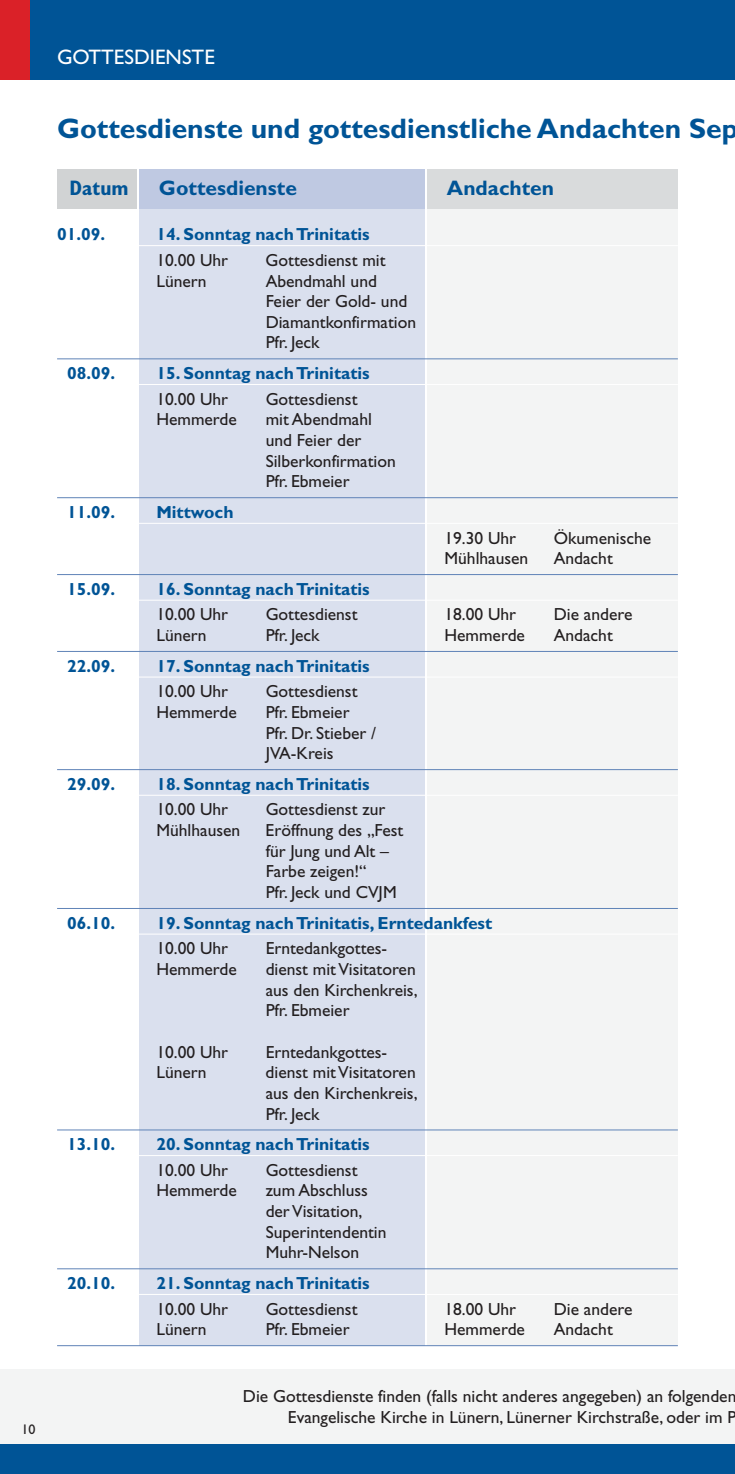
<style>
.page{position:relative;width:735px;height:1474px;background:#fff}
.page>*{position:absolute;margin:0;border:0;box-sizing:border-box;transform-origin:0 0}
.t1{font:700 28.18px "Gill Sans";color:#005496}
.t2{font:700 21px "Gill Sans";color:#005496}
.t3{font:21px "Gill Sans";color:#fff}
.t4{font:700 condensed 21px "Gill Sans";color:#005496}
.t5{font:17.5px/20.7px "Gill Sans";color:#231f20}
.t6{font:700 17.5px "Gill Sans";color:#005496}
.t7{font:14px "Gill Sans";color:#231f20}
</style>
<div class="page">
<div style="left:0;top:1369px;width:734px;height:104px;background:#f3f4f4"></div>
<div style="left:0;top:0;width:734px;height:79px;background:#005496"></div>
<div style="left:0;top:0;width:30px;height:79px;background:#da2128"></div>
<div style="left:0;top:1444px;width:734px;height:29px;background:#005496"></div>
<div style="left:139px;top:181px;width:285px;height:1164px;background:#dae0ee"></div>
<div style="left:427px;top:181px;width:250px;height:1164px;background:#f3f4f4"></div>
<div style="left:57px;top:169px;width:79px;height:39px;background:#d1d3d4"></div>
<div style="left:427px;top:169px;width:250px;height:39px;background:#d9dbdc"></div>
<div style="left:139px;top:169px;width:285px;height:39px;background:#bfc9e2"></div>
<hr style="left:57px;top:245px;width:620px;height:1px;background:#fff">
<hr style="left:57px;top:358px;width:620px;height:1px;background:#5f83b7">
<hr style="left:57px;top:384px;width:620px;height:1px;background:#fff">
<hr style="left:57px;top:497px;width:620px;height:1px;background:#5f83b7">
<hr style="left:57px;top:523px;width:620px;height:1px;background:#fff">
<hr style="left:57px;top:574px;width:620px;height:1px;background:#5f83b7">
<hr style="left:57px;top:599px;width:620px;height:1px;background:#fff">
<hr style="left:57px;top:651px;width:620px;height:1px;background:#5f83b7">
<hr style="left:57px;top:676px;width:620px;height:1px;background:#fff">
<hr style="left:57px;top:769px;width:620px;height:1px;background:#5f83b7">
<hr style="left:57px;top:794px;width:620px;height:1px;background:#fff">
<hr style="left:57px;top:908px;width:620px;height:1px;background:#5f83b7">
<hr style="left:57px;top:933px;width:620px;height:1px;background:#fff">
<hr style="left:57px;top:1129px;width:620px;height:1px;background:#5f83b7">
<hr style="left:57px;top:1155px;width:620px;height:1px;background:#fff">
<hr style="left:57px;top:1268px;width:620px;height:1px;background:#5f83b7">
<hr style="left:57px;top:1293px;width:620px;height:1px;background:#fff">
<hr style="left:57px;top:1345px;width:620px;height:1px;background:#5f83b7">
<p class="t7" style="left:22px;top:1424px;width:15px">10</p>
<p class="t3" style="left:57px;top:50px;width:159px">GOTTESDIENSTE</p>
<h1 class="t1" style="left:57px;top:119px;width:682px">Gottesdienste und gottesdienstliche Andachten Sep</h1>
<p class="t4" style="left:69px;top:181px;width:61px">Datum</p>
<p class="t2" style="left:159px;top:181px;width:139px">Gottesdienste</p>
<p class="t2" style="left:446px;top:181px;width:109px">Andachten</p>
<p class="t6" style="left:57px;top:228px;width:50px">01.09.</p>
<p class="t6" style="left:156px;top:228px;width:215px">14. Sonntag nach Trinitatis</p>
<p class="t5" style="left:156px;top:251px;width:73px">10.00 Uhr</p>
<p class="t5" style="left:265px;top:251px;width:121px">Gottesdienst mit</p>
<p class="t5" style="left:156px;top:272px;width:52px">Lünern</p>
<p class="t5" style="left:265px;top:272px;width:152px">Abendmahl und<br>Feier der Gold- und<br>Diamantkonfirmation<br>Pfr. Jeck</p>
<p class="t6" style="left:67px;top:367px;width:50px">08.09.</p>
<p class="t6" style="left:156px;top:367px;width:215px">15. Sonntag nach Trinitatis</p>
<p class="t5" style="left:156px;top:390px;width:73px">10.00 Uhr</p>
<p class="t5" style="left:265px;top:390px;width:93px">Gottesdienst</p>
<p class="t5" style="left:156px;top:411px;width:82px">Hemmerde</p>
<p class="t5" style="left:265px;top:411px;width:132px">mit Abendmahl und Feier der<br>Silberkonfirmation<br>Pfr. Ebmeier</p>
<p class="t6" style="left:67px;top:506px;width:50px">11.09.</p>
<p class="t6" style="left:156px;top:506px;width:79px">Mittwoch</p>
<p class="t5" style="left:444px;top:529px;width:73px">19.30 Uhr</p>
<p class="t5" style="left:553px;top:529px;width:99px">Ökumenische</p>
<p class="t5" style="left:444px;top:550px;width:85px">Mühlhausen</p>
<p class="t5" style="left:553px;top:550px;width:61px">Andacht</p>
<p class="t6" style="left:67px;top:583px;width:50px">15.09.</p>
<p class="t6" style="left:156px;top:583px;width:215px">16. Sonntag nach Trinitatis</p>
<p class="t5" style="left:156px;top:606px;width:73px">10.00 Uhr</p>
<p class="t5" style="left:265px;top:606px;width:93px">Gottesdienst</p>
<p class="t5" style="left:444px;top:606px;width:73px">18.00 Uhr</p>
<p class="t5" style="left:553px;top:606px;width:80px">Die andere</p>
<p class="t5" style="left:156px;top:627px;width:52px">Lünern</p>
<p class="t5" style="left:265px;top:627px;width:55px">Pfr. Jeck</p>
<p class="t5" style="left:444px;top:627px;width:82px">Hemmerde</p>
<p class="t5" style="left:553px;top:627px;width:61px">Andacht</p>
<p class="t6" style="left:67px;top:659px;width:50px">22.09.</p>
<p class="t6" style="left:156px;top:659px;width:215px">17. Sonntag nach Trinitatis</p>
<p class="t5" style="left:156px;top:683px;width:73px">10.00 Uhr</p>
<p class="t5" style="left:265px;top:683px;width:93px">Gottesdienst</p>
<p class="t5" style="left:156px;top:703px;width:82px">Hemmerde</p>
<p class="t5" style="left:265px;top:703px;width:112px">Pfr. Ebmeier<br>Pfr. Dr. Stieber /<br>JVA-Kreis</p>
<p class="t6" style="left:67px;top:778px;width:50px">29.09.</p>
<p class="t6" style="left:156px;top:778px;width:215px">18. Sonntag nach Trinitatis</p>
<p class="t5" style="left:156px;top:801px;width:73px">10.00 Uhr</p>
<p class="t5" style="left:265px;top:801px;width:121px">Gottesdienst zur</p>
<p class="t5" style="left:156px;top:821px;width:85px">Mühlhausen</p>
<p class="t5" style="left:265px;top:821px;width:139px">Eröffnung des „Fest für Jung und Alt –<br>Farbe zeigen!“<br>Pfr. Jeck und CVJM</p>
<p class="t6" style="left:67px;top:916px;width:50px">06.10.</p>
<p class="t6" style="left:156px;top:916px;width:337px">19. Sonntag nach Trinitatis, Erntedankfest</p>
<p class="t5" style="left:156px;top:940px;width:73px">10.00 Uhr</p>
<p class="t5" style="left:265px;top:940px;width:123px">Erntedankgottes-</p>
<p class="t5" style="left:156px;top:960px;width:82px">Hemmerde</p>
<p class="t5" style="left:265px;top:960px;width:153px;text-align:justify">dienst mit Visitatoren aus den Kirchenkreis, Pfr. Ebmeier</p>
<p class="t5" style="left:156px;top:1043px;width:73px">10.00 Uhr</p>
<p class="t5" style="left:265px;top:1043px;width:123px">Erntedankgottes-</p>
<p class="t5" style="left:156px;top:1063px;width:52px">Lünern</p>
<p class="t5" style="left:265px;top:1063px;width:153px;text-align:justify">dienst mit Visitatoren aus den Kirchenkreis, Pfr. Jeck</p>
<p class="t6" style="left:67px;top:1138px;width:50px">13.10.</p>
<p class="t6" style="left:156px;top:1138px;width:215px">20. Sonntag nach Trinitatis</p>
<p class="t5" style="left:156px;top:1161px;width:73px">10.00 Uhr</p>
<p class="t5" style="left:265px;top:1161px;width:93px">Gottesdienst</p>
<p class="t5" style="left:156px;top:1182px;width:82px">Hemmerde</p>
<p class="t5" style="left:265px;top:1182px;width:122px">zum Abschluss der Visitation,<br>Superintendentin<br>Muhr-Nelson</p>
<p class="t6" style="left:67px;top:1276px;width:50px">20.10.</p>
<p class="t6" style="left:156px;top:1276px;width:215px">21. Sonntag nach Trinitatis</p>
<p class="t5" style="left:156px;top:1300px;width:73px">10.00 Uhr</p>
<p class="t5" style="left:265px;top:1300px;width:93px">Gottesdienst</p>
<p class="t5" style="left:444px;top:1300px;width:73px">18.00 Uhr</p>
<p class="t5" style="left:553px;top:1300px;width:80px">Die andere</p>
<p class="t5" style="left:156px;top:1320px;width:52px">Lünern</p>
<p class="t5" style="left:265px;top:1320px;width:85px">Pfr. Ebmeier</p>
<p class="t5" style="left:444px;top:1320px;width:82px">Hemmerde</p>
<p class="t5" style="left:553px;top:1320px;width:61px">Andacht</p>
<p class="t5" style="left:243px;top:1386px;width:494px;text-align:right">Die Gottesdienste finden (falls nicht anderes angegeben) an folgenden<br>Evangelische Kirche in Lünern, Lünerner Kirchstraße, oder im P</p>
</div>
